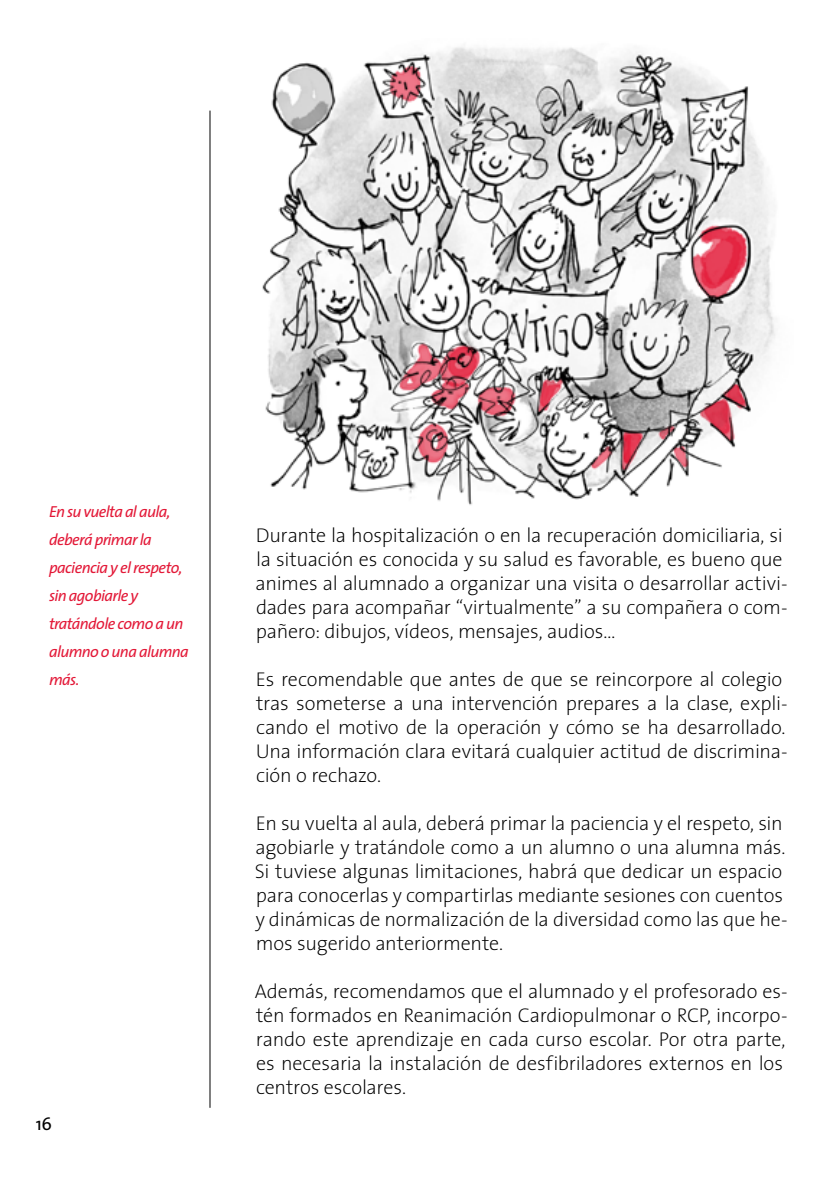
<style>
.page{position:relative;width:840px;height:1191px;background:#fff}
.page>*{position:absolute;margin:0;border:0;box-sizing:border-box;transform-origin:0 0}
.t1{font:200 20px/24px "The Sans 2";letter-spacing:-.01em;color:#000}
.t2{font:18px "The Sans 5";color:#000}
.t3{font:italic 16px/28px "The Sans 5";letter-spacing:-.04em;color:#e31837}
</style>
<div class="page">
<img style="left:262px;top:47px;width:513px;height:458px">
<hr style="left:209px;top:111px;width:1px;height:996px;background:#000">
<p class="t3" style="left:49px;top:497px;width:141px">En su vuelta al aula, deberá primar la paciencia y el respeto, sin agobiarle y tratándole como a un alumno o una alumna más.</p>
<p class="t2" style="left:36px;top:1108px;width:18px">16</p>
<p class="t1" style="left:255px;top:522px;width:533px">Durante la hospitalización o en la recuperación domiciliaria, si la situación es conocida y su salud es favorable, es bueno que animes al alumnado a organizar una visita o desarrollar activi&shy;dades para acompañar “virtualmente” a su compañera o com&shy;pañero: dibujos, vídeos, mensajes, audios…</p>
<p class="t1" style="left:256px;top:666px;width:533px">Es recomendable que antes de que se reincorpore al colegio tras someterse a una intervención prepares a la clase, expli&shy;cando el motivo de la operación y cómo se ha desarrollado.<br>Una información clara evitará cualquier actitud de discrimina&shy;ción o rechazo.</p>
<p class="t1" style="left:255px;top:810px;width:534px">En su vuelta al aula, deberá primar la paciencia y el respeto, sin agobiarle y tratándole como a un alumno o una alumna más.<br>Si tuviese algunas limitaciones, habrá que dedicar un espacio para conocerlas y compartirlas mediante sesiones con cuentos y dinámicas de normalización de la diversidad como las que he&shy;mos sugerido anteriormente.</p>
<p class="t1" style="left:255px;top:978px;width:534px">Además, recomendamos que el alumnado y el profesorado es&shy;tén formados en Reanimación Cardiopulmonar o RCP, incorpo&shy;rando este aprendizaje en cada curso escolar. Por otra parte, es necesaria la instalación de desfibriladores externos en los centros escolares.</p>
</div>
